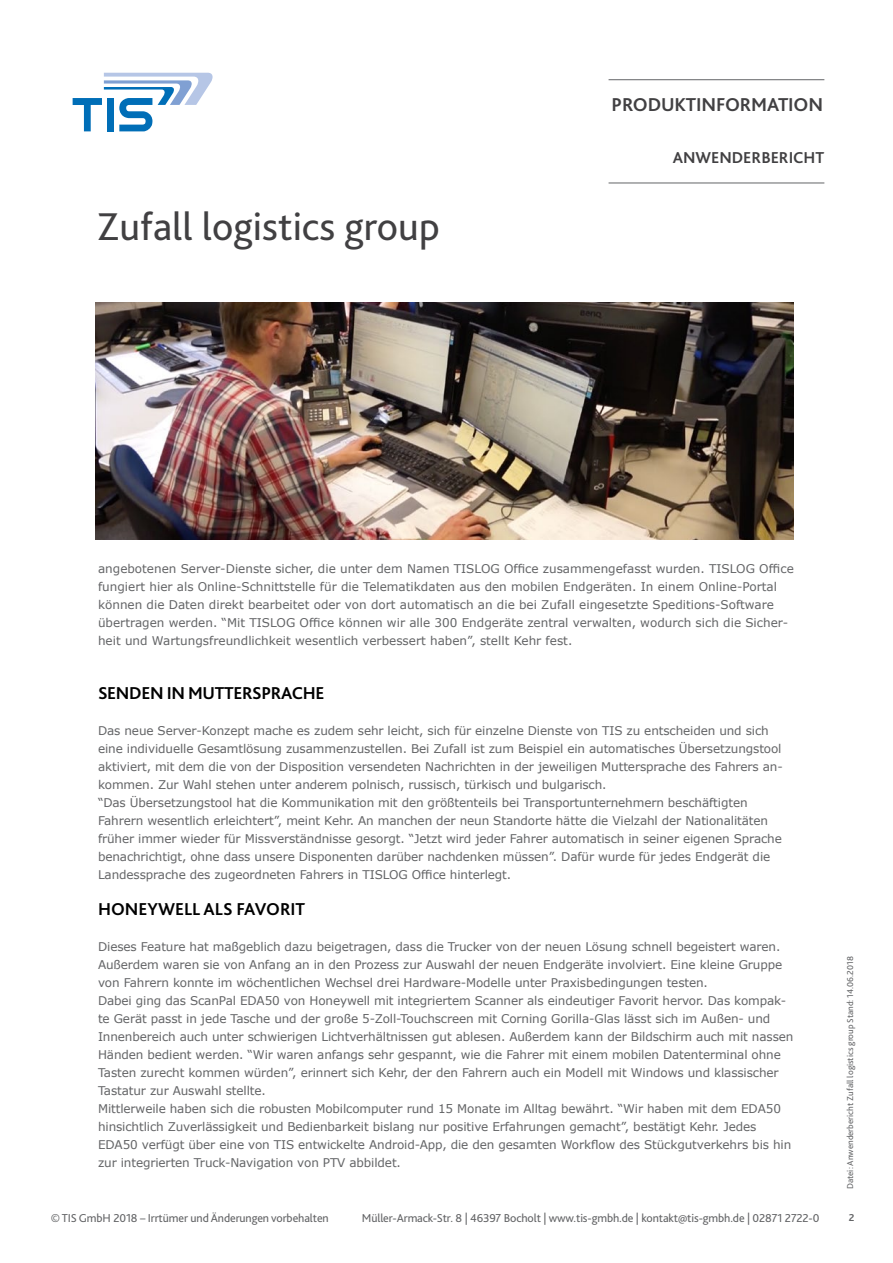
<style>
.page{position:relative;width:893px;height:1263px;background:#fff}
.page>*{position:absolute;margin:0;border:0;box-sizing:border-box;transform-origin:0 0}
.t1{font:40.5px "Bliss 2";color:#414042}
.t2{font:700 19.5px "Bliss 2";letter-spacing:-.01em;color:#414042}
.t3{font:700 18px "Bliss 2";letter-spacing:-.02em;color:#000}
.t4{font:700 18px "Bliss 2";color:#000}
.t5{font:700 16.5px "Bliss 2";color:#414042}
.t6{font:12px/18px "Verdana";letter-spacing:-.01em;color:#636466}
.t7{font:12px "Bliss 2";letter-spacing:-.01em;color:#636466}
.t8{font:700 10.5px "Bliss 2";color:#636466}
.t9{font:9px "Bliss 2";color:#636466}
</style>
<div class="page">
<svg style="left:73px;top:73px;width:140px;height:58px"></svg>
<hr style="left:609px;top:79px;width:215px;height:1px;background:#636466">
<hr style="left:609px;top:183px;width:215px;height:1px;background:#636466">
<img style="left:95px;top:302px;width:699px;height:238px">
<h2 class="t2" style="left:612px;top:92px;width:213px">PRODUKTINFORMATION</h2>
<h1 class="t1" style="left:97px;top:201px;width:344px">Zufall logistics group</h1>
<h3 class="t5" style="left:673px;top:147px;width:153px">ANWENDERBERICHT</h3>
<p class="t6" style="left:98px;top:559px;width:697px">angebotenen Server-Dienste sicher, die unter dem Namen TISLOG Office zusammengefasst wurden. TISLOG Office fungiert hier als Online-Schnittstelle für die Telematikdaten aus den mobilen Endgeräten. In einem Online-Portal können die Daten direkt bearbeitet oder von dort automatisch an die bei Zufall eingesetzte Speditions-Software übertragen werden. “Mit TISLOG Office können wir alle 300 Endgeräte zentral verwalten, wodurch sich die Sicher&shy;heit und Wartungsfreundlichkeit wesentlich verbessert haben”, stellt Kehr fest.</p>
<h3 class="t3" style="left:98px;top:682px;width:228px">SENDEN IN MUTTERSPRACHE</h3>
<p class="t6" style="left:98px;top:721px;width:686px">Das neue Server-Konzept mache es zudem sehr leicht, sich für einzelne Dienste von TIS zu entscheiden und sich eine individuelle Gesamtlösung zusammenzustellen. Bei Zufall ist zum Beispiel ein automatisches Übersetzungstool aktiviert, mit dem die von der Disposition versendeten Nachrichten in der jeweiligen Muttersprache des Fahrers an&shy;kommen. Zur Wahl stehen unter anderem polnisch, russisch, türkisch und bulgarisch.<br>“Das Übersetzungstool hat die Kommunikation mit den größtenteils bei Transportunternehmern beschäftigten Fahrern wesentlich erleichtert”, meint Kehr. An manchen der neun Standorte hätte die Vielzahl der Nationalitäten früher immer wieder für Missverständnisse gesorgt. “Jetzt wird jeder Fahrer automatisch in seiner eigenen Sprache benachrichtigt, ohne dass unsere Disponenten darüber nachdenken müssen”. Dafür wurde für jedes Endgerät die Landessprache des zugeordneten Fahrers in TISLOG Office hinterlegt.</p>
<h3 class="t4" style="left:98px;top:898px;width:209px">HONEYWELL ALS FAVORIT</h3>
<p class="t6" style="left:98px;top:937px;width:697px">Dieses Feature hat maßgeblich dazu beigetragen, dass die Trucker von der neuen Lösung schnell begeistert waren.<br>Außerdem waren sie von Anfang an in den Prozess zur Auswahl der neuen Endgeräte involviert. Eine kleine Gruppe von Fahrern konnte im wöchentlichen Wechsel drei Hardware-Modelle unter Praxisbedingungen testen.<br>Dabei ging das ScanPal EDA50 von Honeywell mit integriertem Scanner als eindeutiger Favorit hervor. Das kompak&shy;te Gerät passt in jede Tasche und der große 5-Zoll-Touchscreen mit Corning Gorilla-Glas lässt sich im Außen- und Innenbereich auch unter schwierigen Lichtverhältnissen gut ablesen. Außerdem kann der Bildschirm auch mit nassen Händen bedient werden. “Wir waren anfangs sehr gespannt, wie die Fahrer mit einem mobilen Datenterminal ohne Tasten zurecht kommen würden”, erinnert sich Kehr, der den Fahrern auch ein Modell mit Windows und klassischer Tastatur zur Auswahl stellte.<br>Mittlerweile haben sich die robusten Mobilcomputer rund 15 Monate im Alltag bewährt. “Wir haben mit dem EDA50 hinsichtlich Zuverlässigkeit und Bedienbarkeit bislang nur positive Erfahrungen gemacht”, bestätigt Kehr. Jedes EDA50 verfügt über eine von TIS entwickelte Android-App, die den gesamten Workflow des Stückgutverkehrs bis hin zur integrierten Truck-Navigation von PTV abbildet.</p>
<p class="t9" style="left:844px;top:1189px;width:234px;rotate:-90deg">Datei: Anwenderbericht Zufall logistics group Stand: 14.06.2018</p>
<p class="t7" style="left:51px;top:1210px;width:279px">© TIS GmbH 2018 – Irrtümer und Änderungen vorbehalten</p>
<p class="t7" style="left:362px;top:1210px;width:459px">Müller-Armack-Str. 8 | 46397 Bocholt | www.tis-gmbh.de | kontakt@tis-gmbh.de | 02871 2722-0</p>
<p class="t8" style="left:849px;top:1211px;width:7px">2</p>
</div>
